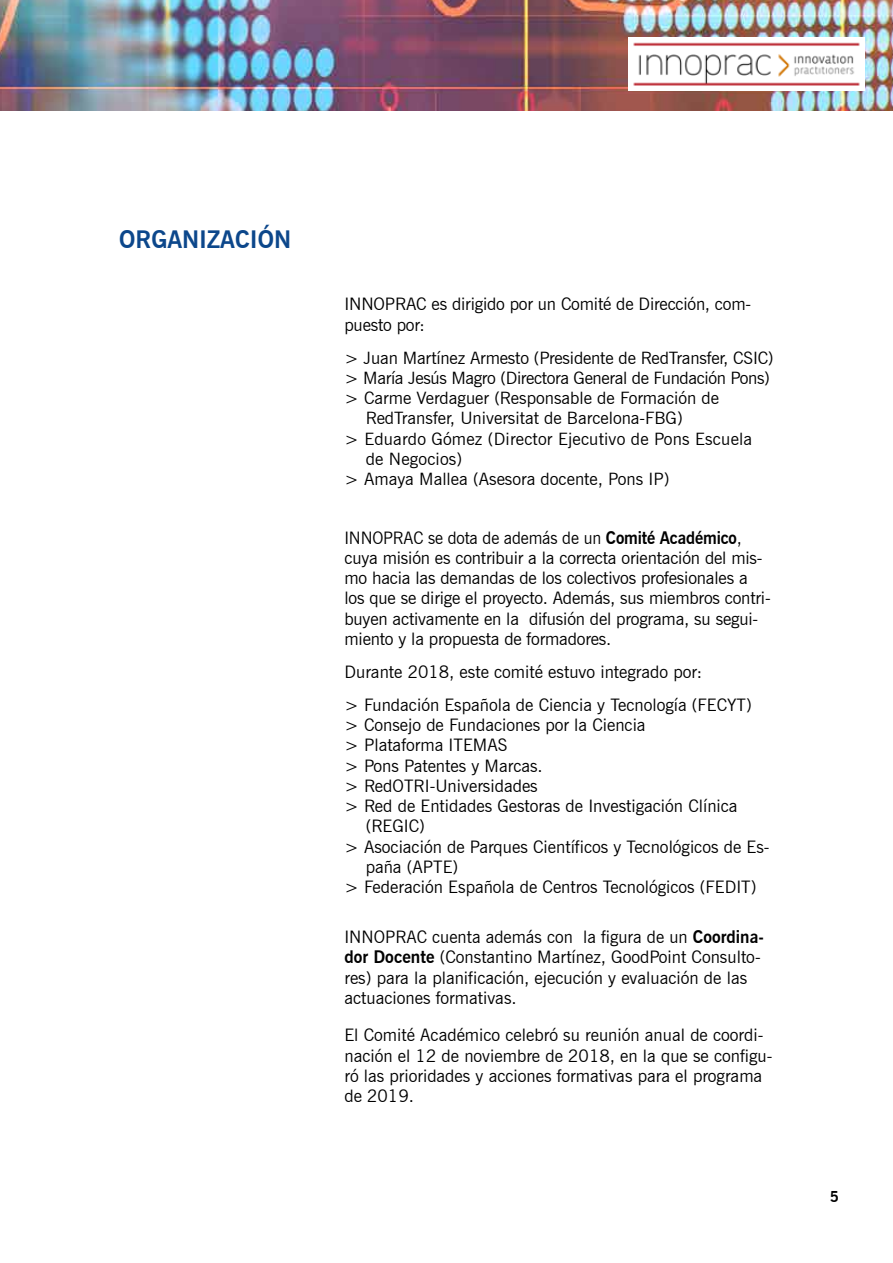
<style>
.page{position:relative;width:893px;height:1263px;background:#fff}
.page>*{position:absolute;margin:0;border:0;box-sizing:border-box;transform-origin:0 0}
.t1{font:700 24px "News Gothic BT";color:#0c478b}
.t2{font:17.25px/20.2px "News Gothic BT";color:#000}
.t3{font:17.25px/20.2px "News Gothic BT";color:#000;scale:.96 1}
.t4{font:17.1px "News Gothic BT";color:#000}
.t5{font:17.1px "News Gothic BT";letter-spacing:-.02em;color:#000}
.t6{font:700 15px "News Gothic BT";color:#000}
.s1{font-weight:700}
</style>
<div class="page">
<img style="left:0;top:0;width:893px;height:111px">
<img style="left:628px;top:37px;width:236px;height:53px">
<h1 class="t1" style="left:119px;top:225px;width:174px">ORGANIZACIÓN</h1>
<p class="t2" style="left:344px;top:294px;width:408px">INNOPRAC es dirigido por un Comité de Dirección, com&shy;puesto por:</p>
<p class="t4" style="left:344px;top:347px;width:431px">&gt; Juan Martínez Armesto (Presidente de RedTransfer, CSIC)</p>
<p class="t5" style="left:344px;top:367px;width:427px">&gt; María Jesús Magro (Directora General de Fundación Pons)</p>
<p class="t4" style="left:344px;top:388px;width:376px">&gt; Carme Verdaguer (Responsable de Formación de</p>
<p class="t4" style="left:366px;top:408px;width:318px">RedTransfer, Universitat de Barcelona-FBG)</p>
<p class="t4" style="left:344px;top:428px;width:409px">&gt; Eduardo Gómez (Director Ejecutivo de Pons Escuela</p>
<p class="t4" style="left:366px;top:448px;width:98px">de Negocios)</p>
<p class="t4" style="left:344px;top:469px;width:326px">&gt; Amaya Mallea (Asesora docente, Pons IP)</p>
<p class="t3" style="left:344px;top:527px;width:445px">INNOPRAC se dota de además de un <span class="s1">Comité Académico</span>, cuya misión es contribuir a la correcta orientación del mis&shy;mo hacia las demandas de los colectivos profesionales a los que se dirige el proyecto. Además, sus miembros contri&shy;buyen activamente en la difusión del programa, su segui&shy;miento y la propuesta de formadores.</p>
<p class="t2" style="left:344px;top:655px;width:409px;line-height:33px">Durante 2018, este comité estuvo integrado por:<br>&gt; Fundación Española de Ciencia y Tecnología (FECYT)</p>
<p class="t2" style="left:344px;top:715px;width:303px">&gt; Consejo de Fundaciones por la Ciencia</p>
<p class="t2" style="left:344px;top:735px;width:164px">&gt; Plataforma ITEMAS</p>
<p class="t2" style="left:344px;top:755px;width:200px">&gt; Pons Patentes y Marcas.</p>
<p class="t2" style="left:344px;top:775px;width:195px">&gt; RedOTRI-Universidades</p>
<p class="t2" style="left:344px;top:796px;width:395px">&gt; Red de Entidades Gestoras de Investigación Clínica</p>
<p class="t2" style="left:366px;top:816px;width:61px">(REGIC)</p>
<p class="t2" style="left:344px;top:836px;width:427px">&gt; Asociación de Parques Científicos y Tecnológicos de Es-</p>
<p class="t2" style="left:366px;top:856px;width:94px">paña (APTE)</p>
<p class="t2" style="left:344px;top:877px;width:413px">&gt; Federación Española de Centros Tecnológicos (FEDIT)</p>
<p class="t2" style="left:344px;top:927px;width:421px">INNOPRAC cuenta además con la figura de un <span class="s1">Coordina&shy;dor Docente</span> (Constantino Martínez, GoodPoint Consulto&shy;res) para la planificación, ejecución y evaluación de las actuaciones formativas.</p>
<p class="t2" style="left:344px;top:1025px;width:430px">El Comité Académico celebró su reunión anual de coordi&shy;nación el 12 de noviembre de 2018, en la que se configu&shy;ró las prioridades y acciones formativas para el programa de 2019.</p>
<p class="t6" style="left:830px;top:1188px;width:11px">5</p>
</div>
